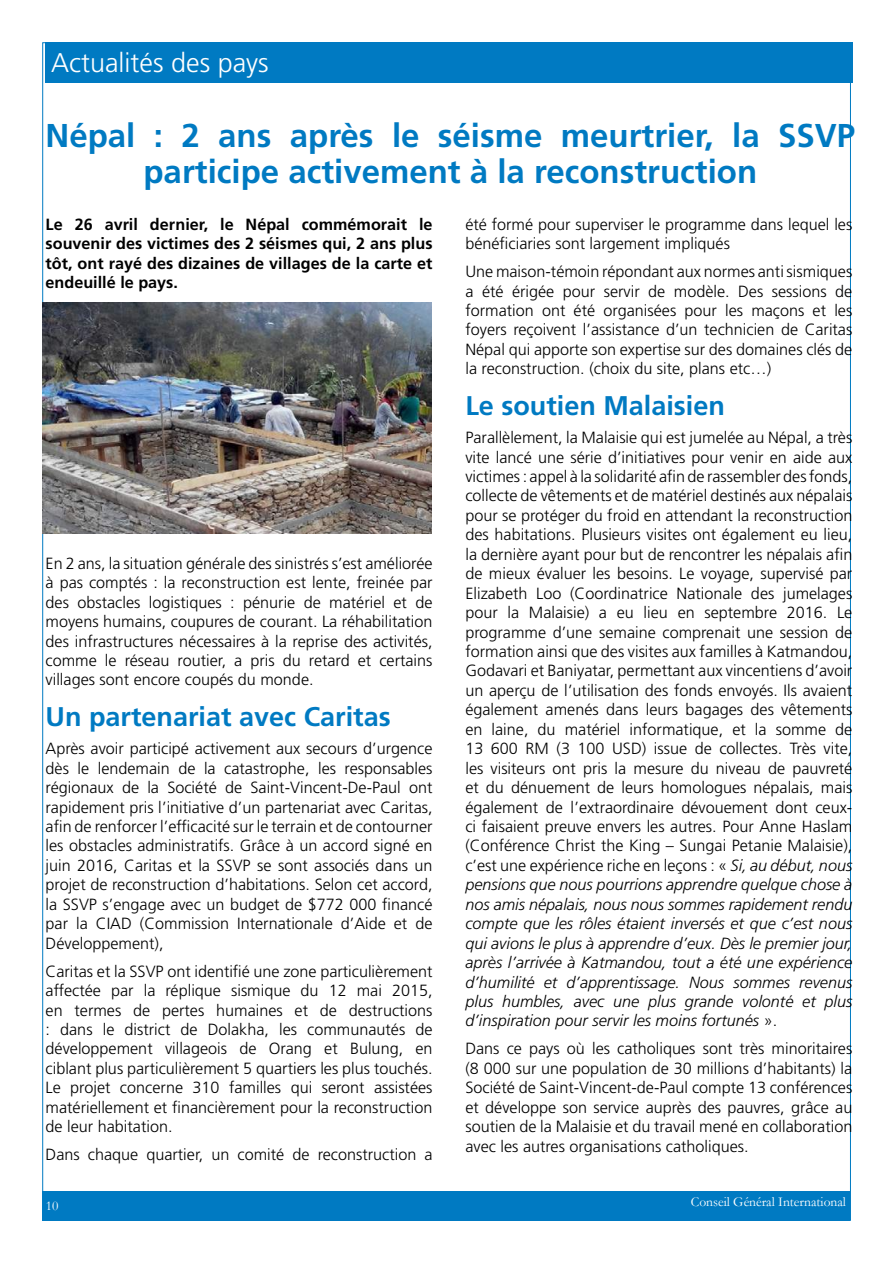
<style>
.page{position:relative;width:893px;height:1263px;background:#fff}
.page>*{position:absolute;margin:0;border:0;box-sizing:border-box;transform-origin:0 0}
.t1{font:700 33px/36px "Frutiger LT Pro";color:#007ac2;text-align:center}
.t2{font:700 27px "Frutiger LT Pro";color:#007ac2}
.t3{font:300 27px "Frutiger LT Pro";color:#fff}
.t4{font:300 16.2px/19.5px "Frutiger LT Pro";color:#000;text-align:justify}
.t5{font:700 16.2px/19.5px "Frutiger LT Pro";color:#000;text-align:justify}
.t6{font:13.5px "Garamond";color:#fff}
.s1{font-style:italic}
</style>
<div class="page">
<div style="left:43px;top:1191px;width:807px;height:29px;background:#007ac2"></div>
<div style="left:45px;top:42px;width:808px;height:40px;background:#007ac2"></div>
<img style="left:43px;top:303px;width:389px;height:231px">
<h2 class="t3" style="left:51px;top:47px;width:219px">Actualités des pays</h2>
<h1 class="t1" style="left:46px;top:118px;width:811px">Népal : 2 ans après le séisme meurtrier, la SSVP participe activement à la reconstruction</h1>
<p class="t5" style="left:46px;top:214px;width:388px">Le 26 avril dernier, le Népal commémorait le souvenir des victimes des 2 séismes qui, 2 ans plus tôt, ont rayé des dizaines de villages de la carte et endeuillé le pays.</p>
<p class="t4" style="left:465px;top:214px;width:388px">été formé pour superviser le programme dans lequel les bénéficiaries sont largement impliqués</p>
<p class="t4" style="left:465px;top:262px;width:388px">Une maison-témoin répondant aux normes anti sismiques a été érigée pour servir de modèle. Des sessions de formation ont été organisées pour les maçons et les foyers reçoivent l’assistance d’un technicien de Caritas Népal qui apporte son expertise sur des domaines clés de la reconstruction. (choix du site, plans etc…)</p>
<h2 class="t2" style="left:465px;top:390px;width:261px">Le soutien Malaisien</h2>
<p class="t4" style="left:465px;top:428px;width:388px">Parallèlement, la Malaisie qui est jumelée au Népal, a très vite lancé une série d’initiatives pour venir en aide aux victimes : appel à la solidarité afin de rassembler des fonds, collecte de vêtements et de matériel destinés aux népalais pour se protéger du froid en attendant la reconstruction des habitations. Plusieurs visites ont également eu lieu, la dernière ayant pour but de rencontrer les népalais afin de mieux évaluer les besoins. Le voyage, supervisé par Elizabeth Loo (Coordinatrice Nationale des jumelages pour la Malaisie) a eu lieu en septembre 2016. Le programme d’une semaine comprenait une session de formation ainsi que des visites aux familles à Katmandou, Godavari et Baniyatar, permettant aux vincentiens d’avoir un aperçu de l’utilisation des fonds envoyés. Ils avaient également amenés dans leurs bagages des vêtements en laine, du matériel informatique, et la somme de 13 600 RM (3 100 USD) issue de collectes. Très vite, les visiteurs ont pris la mesure du niveau de pauvreté et du dénuement de leurs homologues népalais, mais également de l’extraordinaire dévouement dont ceux&shy;ci faisaient preuve envers les autres. Pour Anne Haslam (Conférence Christ the King – Sungai Petanie Malaisie), c’est une expérience riche en leçons : « <span class="s1">Si, au début, nous pensions que nous pourrions apprendre quelque chose à nos amis népalais, nous nous sommes rapidement rendu compte que les rôles étaient inversés et que c’est nous qui avions le plus à apprendre d’eux. Dès le premier jour, après l’arrivée à Katmandou, tout a été une expérience d’humilité et d’apprentissage. Nous sommes revenus plus humbles, avec une plus grande volonté et plus d’inspiration pour servir les moins fortunés</span> ».</p>
<p class="t4" style="left:465px;top:1039px;width:388px">Dans ce pays où les catholiques sont très minoritaires (8 000 sur une population de 30 millions d’habitants) la Société de Saint-Vincent-de-Paul compte 13 conférences et développe son service auprès des pauvres, grâce au soutien de la Malaisie et du travail mené en collaboration avec les autres organisations catholiques.</p>
<p class="t4" style="left:46px;top:553px;width:388px">En 2 ans, la situation générale des sinistrés s’est améliorée à pas comptés : la reconstruction est lente, freinée par des obstacles logistiques : pénurie de matériel et de moyens humains, coupures de courant. La réhabilitation des infrastructures nécessaires à la reprise des activités, comme le réseau routier, a pris du retard et certains villages sont encore coupés du monde.</p>
<h2 class="t2" style="left:46px;top:701px;width:347px">Un partenariat avec Caritas</h2>
<p class="t4" style="left:46px;top:739px;width:388px">Après avoir participé activement aux secours d’urgence dès le lendemain de la catastrophe, les responsables régionaux de la Société de Saint-Vincent-De-Paul ont rapidement pris l’initiative d’un partenariat avec Caritas, afin de renforcer l’efficacité sur le terrain et de contourner les obstacles administratifs. Grâce à un accord signé en juin 2016, Caritas et la SSVP se sont associés dans un projet de reconstruction d’habitations. Selon cet accord, la SSVP s’engage avec un budget de $772 000 financé par la CIAD (Commission Internationale d’Aide et de Développement),</p>
<p class="t4" style="left:46px;top:961px;width:388px">Caritas et la SSVP ont identifié une zone particulièrement affectée par la réplique sismique du 12 mai 2015, en termes de pertes humaines et de destructions : dans le district de Dolakha, les communautés de développement villageois de Orang et Bulung, en ciblant plus particulièrement 5 quartiers les plus touchés.<br>Le projet concerne 310 familles qui seront assistées matériellement et financièrement pour la reconstruction de leur habitation.</p>
<p class="t4" style="left:46px;top:1145px;width:388px">Dans chaque quartier, un comité de reconstruction a</p>
<p class="t6" style="left:46px;top:1197px;width:14px">10</p>
<p class="t6" style="left:691px;top:1192px;width:157px">Conseil Général International</p>
</div>
